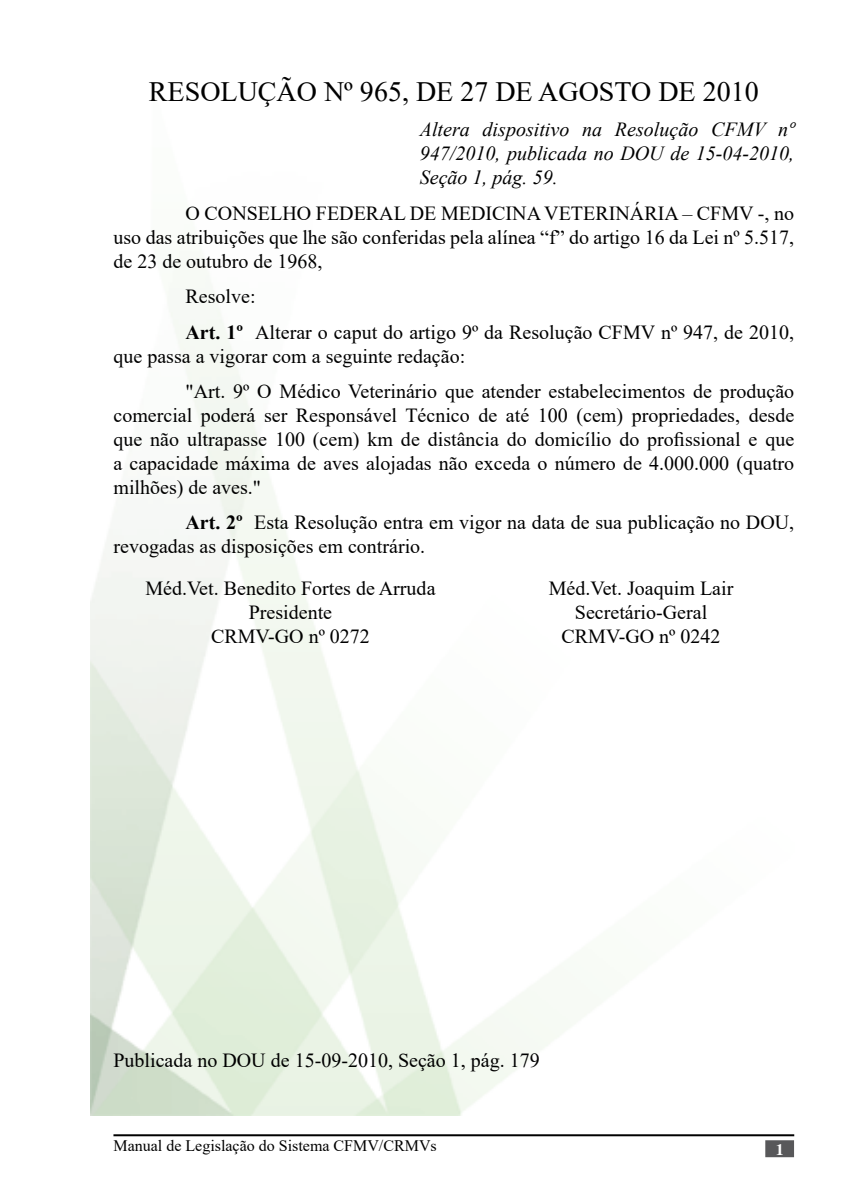
<style>
.page{position:relative;width:851px;height:1191px;background:#fff}
.page>*{position:absolute;margin:0;border:0;box-sizing:border-box;transform-origin:0 0}
.t1{font:28px "Times New Roman";color:#000}
.t2{font:20px/24px "Times New Roman";color:#000}
.t3{font:italic 20px/24px "Times New Roman";color:#000;text-align:justify}
.t4{font:16px "Times New Roman";color:#000}
.t5{font:700 16px "Times";color:#fff}
.s1{font-weight:700}
</style>
<div class="page">
<hr style="left:113px;top:1134px;width:681px;height:2px;background:#000">
<div style="left:765px;top:1140px;width:28px;height:17px;background:#58585a;border:2px solid #58585a"></div>
<h1 class="t1" style="left:149px;top:72px;width:611px">RESOLUÇÃO Nº 965, DE 27 DE AGOSTO DE 2010</h1>
<p class="t3" style="left:420px;top:117px;width:376px">Altera dispositivo na Resolução CFMV nº 947/2010, publicada no DOU de 15-04-2010, Seção 1, pág. 59.</p>
<p class="t2" style="left:113px;top:200px;width:682px;text-align:justify;text-indent:72px">O CONSELHO FEDERAL DE MEDICINA VETERINÁRIA – CFMV -, no uso das atribuições que lhe são conferidas pela alínea “f” do artigo 16 da Lei nº 5.517, de 23 de outubro de 1968,</p>
<p class="t2" style="left:185px;top:278px;width:610px;line-height:35.4px">Resolve:<br><span class="s1">Art. 1º</span> Alterar o caput do artigo 9º da Resolução CFMV nº 947, de 2010,</p>
<p class="t2" style="left:185px;top:337px;width:610px;line-height:35.4px;text-indent:-72px">que passa a vigorar com a seguinte redação:<br>"Art. 9º O Médico Veterinário que atender estabelecimentos de produção</p>
<p class="t2" style="left:113px;top:402px;width:682px;text-align:justify">comercial poderá ser Responsável Técnico de até 100 (cem) propriedades, desde que não ultrapasse 100 (cem) km de distância do domicílio do profissional e que a capacidade máxima de aves alojadas não exceda o número de 4.000.000 (quatro milhões) de aves."</p>
<p class="t2" style="left:113px;top:510px;width:682px;text-indent:72px"><span class="s1">Art. 2º</span> Esta Resolução entra em vigor na data de sua publicação no DOU, revogadas as disposições em contrário.</p>
<p class="t2" style="left:145px;top:575px;width:291px;text-align:center">Méd.Vet. Benedito Fortes de Arruda<br>Presidente<br>CRMV-GO nº 0272</p>
<p class="t2" style="left:548px;top:575px;width:186px;text-align:center">Méd.Vet. Joaquim Lair<br>Secretário-Geral<br>CRMV-GO nº 0242</p>
<p class="t2" style="left:113px;top:1047px;width:428px">Publicada no DOU de 15-09-2010, Seção 1, pág. 179</p>
<p class="t4" style="left:113px;top:1134px;width:325px">Manual de Legislação do Sistema CFMV/CRMVs</p>
<p class="t5" style="left:775px;top:1140px;width:9px">1</p>
</div>
